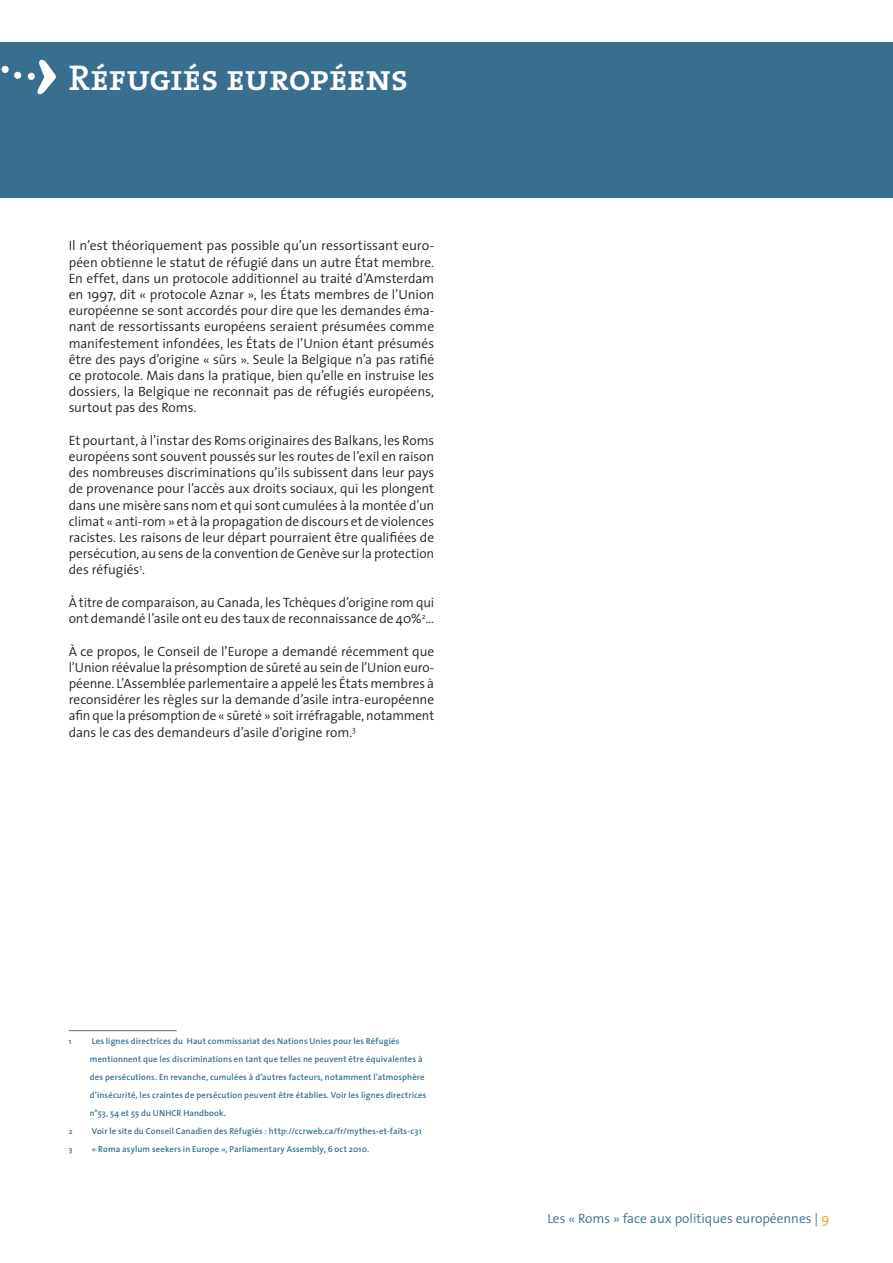
<style>
.page{position:relative;width:893px;height:1263px;background:#fff}
.page>*{position:absolute;margin:0;border:0;box-sizing:border-box;transform-origin:0 0}
.t1{font:36px "The Serif Semi Bold Caps";letter-spacing:-.015em;color:#fff}
.t2{font:300 13.5px/16.2px "The Sans";letter-spacing:-.005em;color:#231f20;text-align:justify}
.t3{font:300 13.5px "The Sans";color:#386e8f}
.t4{font:600 8.7px/18px "The Sans";letter-spacing:.015em;color:#386e8f}
.t5{font:600 7.8px "The Sans";color:#386e8f}
.s1{color:#f7971d}
</style>
<div class="page">
<hr style="left:69px;top:1030px;width:108px;height:1px;background:#6c6d70">
<div style="left:1px;top:43px;width:892px;height:155px;background:#386e8f"></div>
<svg style="left:0;top:55px;width:56px;height:42px"></svg>
<h1 class="t1" style="left:69px;top:48px;width:341px">Réfugiés européens</h1>
<p class="t2" style="left:69px;top:237px;width:367px">Il n’est théoriquement pas possible qu’un ressortissant euro&shy;péen obtienne le statut de réfugié dans un autre État membre.<br>En effet, dans un protocole additionnel au traité d’Amsterdam en 1997, dit « protocole Aznar », les États membres de l’Union européenne se sont accordés pour dire que les demandes éma&shy;nant de ressortissants européens seraient présumées comme manifestement infondées, les États de l’Union étant présumés être des pays d’origine « sûrs ». Seule la Belgique n’a pas ratifié ce protocole. Mais dans la pratique, bien qu’elle en instruise les dossiers, la Belgique ne reconnait pas de réfugiés européens, surtout pas des Roms.</p>
<p class="t2" style="left:69px;top:432px;width:367px">Et pourtant, à l’instar des Roms originaires des Balkans, les Roms européens sont souvent poussés sur les routes de l’exil en raison des nombreuses discriminations qu’ils subissent dans leur pays de provenance pour l’accès aux droits sociaux, qui les plongent dans une misère sans nom et qui sont cumulées à la montée d’un climat « anti-rom » et à la propagation de discours et de violences racistes. Les raisons de leur départ pourraient être qualifiées de persécution, au sens de la convention de Genève sur la protection des réfugiés<sup>1</sup>.</p>
<p class="t2" style="left:69px;top:594px;width:367px">À titre de comparaison, au Canada, les Tchèques d’origine rom qui ont demandé l’asile ont eu des taux de reconnaissance de 40%<sup>2</sup>…</p>
<p class="t2" style="left:69px;top:642px;width:367px">À ce propos, le Conseil de l’Europe a demandé récemment que l’Union réévalue la présomption de sûreté au sein de l’Union euro&shy;péenne. L’Assemblée parlementaire a appelé les États membres à reconsidérer les règles sur la demande d’asile intra-européenne afin que la présomption de « sûreté » soit irréfragable, notamment dans le cas des demandeurs d’asile d’origine rom.<sup>3</sup></p>
<p class="t5" style="left:69px;top:1035px;width:4px">1</p>
<p class="t4" style="left:90px;top:1031px;width:338px">Les lignes directrices du Haut commissariat des Nations Unies pour les Réfugiés mentionnent que les discriminations en tant que telles ne peuvent être équivalentes à des persécutions. En revanche, cumulées à d’autres facteurs, notamment l’atmosphère d’insécurité, les craintes de persécution peuvent être établies. Voir les lignes directrices n°53, 54 et 55 du UNHCR Handbook.</p>
<p class="t5" style="left:69px;top:1125px;width:5px">2</p>
<p class="t4" style="left:92px;top:1121px;width:331px">Voir le site du Conseil Canadien des Réfugiés : http://ccrweb.ca/fr/mythes-et-faits-c31</p>
<p class="t5" style="left:69px;top:1143px;width:5px">3</p>
<p class="t4" style="left:92px;top:1139px;width:279px">« Roma asylum seekers in Europe », Parliamentary Assembly, 6 oct 2010.</p>
<p class="t3" style="left:547px;top:1207px;width:283px">Les « Roms » face aux politiques européennes | <span class="s1">9</span></p>
</div>
